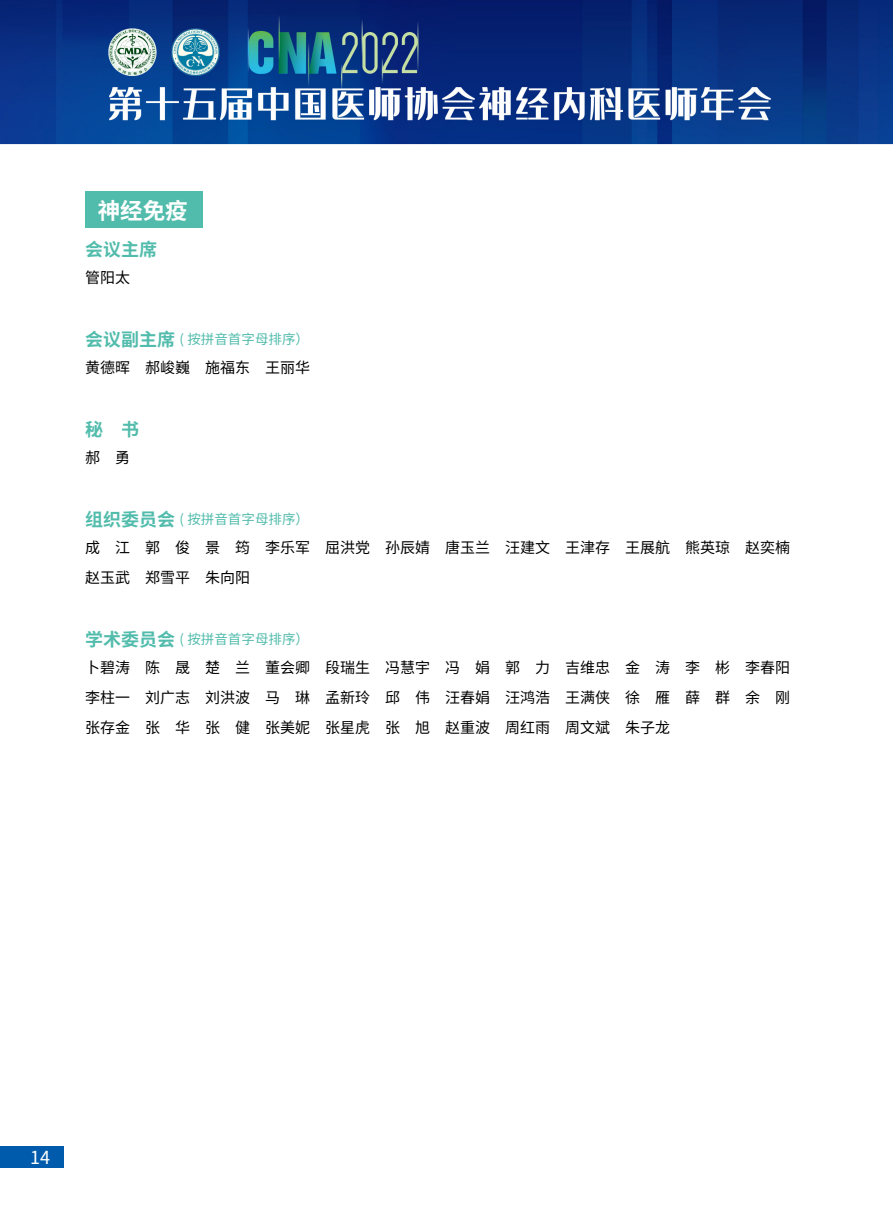
<style>
.page{position:relative;width:893px;height:1212px;background:#fff}
.page>*{position:absolute;margin:0;border:0;box-sizing:border-box;transform-origin:0 0}
.t1{font:700 22.5px "Source Han Sans CN";color:#fff}
.t2{font:700 18px "Source Han Sans CN";color:#52bcac}
.t3{font:18px "Source Han Sans CN";color:#fff}
.t4{font:15px/30px "Source Han Sans CN";color:#000}
.t5{font:13.5px "Source Han Sans CN";color:#52bcac}
.s1{font-weight:700;font-size:18px}
</style>
<div class="page">
<img style="left:0;top:0;width:893px;height:228px">
<div style="left:0;top:1146px;width:64px;height:22px;background:#005bac"></div>
<div style="left:85px;top:191px;width:118px;height:36px;background:#52bcac"></div>
<h1 class="t1" style="left:98px;top:198px;width:91px">神经免疫</h1>
<p class="t2" style="left:85px;top:239px;width:73px">会议主席</p>
<p class="t4" style="left:85px;top:263px;width:46px">管阳太</p>
<p class="t5" style="left:85px;top:331px;width:225px"><span class="s1">会议副主席</span> ( 按拼音首字母排序）</p>
<p class="t4" style="left:85px;top:353px;width:226px">黄德晖 郝峻巍 施福东 王丽华</p>
<p class="t2" style="left:85px;top:419px;width:55px">秘 书</p>
<p class="t4" style="left:85px;top:443px;width:46px">郝 勇</p>
<p class="t5" style="left:85px;top:511px;width:225px"><span class="s1">组织委员会</span> ( 按拼音首字母排序）</p>
<p class="t4" style="left:85px;top:533px;width:706px">成 江 郭 俊 景 筠 李乐军 屈洪党 孙辰婧 唐玉兰 汪建文 王津存 王展航 熊英琼 赵奕楠赵玉武 郑雪平 朱向阳</p>
<p class="t5" style="left:85px;top:631px;width:225px"><span class="s1">学术委员会</span> ( 按拼音首字母排序）</p>
<p class="t4" style="left:85px;top:653px;width:706px;text-align:justify">卜碧涛陈晟楚兰董会卿段瑞生冯慧宇冯娟郭力吉维忠金涛李彬李春阳李柱一刘广志刘洪波马琳孟新玲邱伟汪春娟汪鸿浩王满侠徐雁薛群余刚张存金 张 华 张 健 张美妮 张星虎 张 旭 赵重波 周红雨 周文斌 朱子龙</p>
<p class="t3" style="left:30px;top:1147px;width:21px">14</p>
</div>
